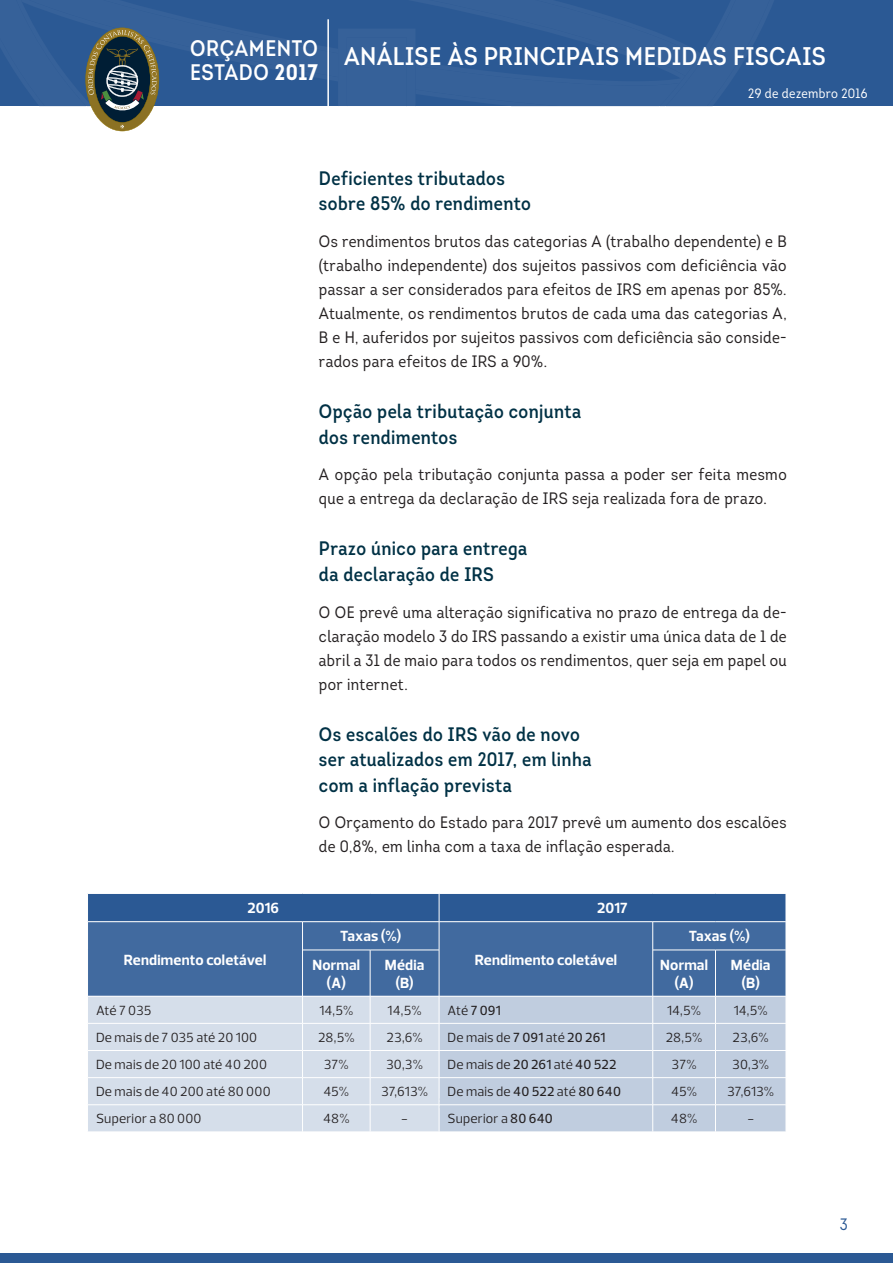
<style>
.page{position:relative;width:893px;height:1263px;background:#fff}
.page>*{position:absolute;margin:0;border:0;box-sizing:border-box;transform-origin:0 0}
.t1{font:600 25.5px "Intro Condensed";letter-spacing:.01em;color:#fff}
.t2{font:600 22.5px/24px "Intro Condensed";letter-spacing:.025em;color:#fff}
.SIB1{font:600 19.5px/25.5px "Intro Condensed";letter-spacing:.02em;color:#003145}
.TEXTO{font:16.5px/24px "Intro Condensed";letter-spacing:.025em;color:#231f20;text-align:justify}
.t3{font:16.5px "Intro Condensed";color:#2b5994}
.TAB_HED{font:700 15px/18px "Prelo";letter-spacing:.01em;color:#fff;text-align:center}
.tabela{font:13.5px "Prelo";letter-spacing:.015em;color:#231f20}
.t4{font:13.5px "Intro Condensed";letter-spacing:.025em;color:#fff}
.tabela-2{font:500 13.5px "Prelo";color:#231f20}
.s1{font-weight:700}
.s2{font-weight:400}
.s3{font-weight:500}
</style>
<div class="page">
<div style="left:0;top:1253px;width:893px;height:10px;background:#2b5994"></div>
<div style="left:0;top:0;width:893px;height:106px;background:#2b5994"></div>
<svg style="left:0;top:0;width:774px;height:106px"></svg>
<svg style="left:85px;top:28px;width:74px;height:103px"></svg>
<hr style="left:327px;top:19px;width:2px;height:138px;background:#fff">
<div style="left:88px;top:950px;width:698px;height:46px;background:#416a9f"></div>
<div style="left:88px;top:997px;width:351px;height:135px;background:#d5deea"></div>
<div style="left:440px;top:997px;width:346px;height:135px;background:#c0cddf"></div>
<svg style="left:87px;top:893px;width:699px;height:57px;background:#3f689e"></svg>
<hr style="left:303px;top:950px;width:67px;height:1px;background:#fff">
<hr style="left:370px;top:950px;width:69px;height:1px;background:#fff">
<hr style="left:302px;top:950px;width:1px;height:46px;background:#fff">
<hr style="left:370px;top:950px;width:1px;height:46px;background:#fff">
<hr style="left:439px;top:950px;width:1px;height:46px;background:#fff">
<hr style="left:653px;top:950px;width:62px;height:1px;background:#fff">
<hr style="left:715px;top:950px;width:71px;height:1px;background:#fff">
<hr style="left:652px;top:950px;width:1px;height:46px;background:#fff">
<hr style="left:715px;top:950px;width:1px;height:46px;background:#fff">
<hr style="left:87px;top:1077px;width:216px;height:1px;background:#fff">
<hr style="left:303px;top:1077px;width:67px;height:1px;background:#fff">
<hr style="left:370px;top:1077px;width:69px;height:1px;background:#fff">
<hr style="left:87px;top:1104px;width:216px;height:1px;background:#fff">
<hr style="left:303px;top:1104px;width:67px;height:1px;background:#fff">
<hr style="left:370px;top:1104px;width:69px;height:1px;background:#fff">
<hr style="left:88px;top:1023px;width:215px;height:1px;background:#fff">
<hr style="left:303px;top:1023px;width:67px;height:1px;background:#fff">
<hr style="left:370px;top:1023px;width:69px;height:1px;background:#fff">
<hr style="left:88px;top:1050px;width:215px;height:1px;background:#fff">
<hr style="left:303px;top:1050px;width:67px;height:1px;background:#fff">
<hr style="left:370px;top:1050px;width:69px;height:1px;background:#fff">
<svg style="left:302px;top:997px;width:1px;height:135px"></svg>
<svg style="left:370px;top:997px;width:1px;height:135px"></svg>
<svg style="left:439px;top:997px;width:1px;height:135px"></svg>
<svg style="left:652px;top:996px;width:1px;height:136px"></svg>
<svg style="left:715px;top:996px;width:1px;height:136px"></svg>
<hr style="left:439px;top:1023px;width:214px;height:1px;background:#fff">
<hr style="left:653px;top:1023px;width:62px;height:1px;background:#fff">
<hr style="left:715px;top:1023px;width:71px;height:1px;background:#fff">
<hr style="left:439px;top:1050px;width:214px;height:1px;background:#fff">
<hr style="left:653px;top:1050px;width:62px;height:1px;background:#fff">
<hr style="left:715px;top:1050px;width:71px;height:1px;background:#fff">
<hr style="left:439px;top:1077px;width:214px;height:1px;background:#fff">
<hr style="left:653px;top:1077px;width:62px;height:1px;background:#fff">
<hr style="left:715px;top:1077px;width:71px;height:1px;background:#fff">
<hr style="left:439px;top:1104px;width:214px;height:1px;background:#fff">
<hr style="left:653px;top:1104px;width:62px;height:1px;background:#fff">
<hr style="left:715px;top:1104px;width:71px;height:1px;background:#fff">
<h2 class="t2" style="left:190px;top:36px;width:129px">ORÇAMENTO<br>ESTADO <span class="s1">2017</span></h2>
<h1 class="t1" style="left:344px;top:40px;width:483px">ANÁLISE ÀS PRINCIPAIS MEDIDAS FISCAIS</h1>
<p class="t4" style="left:748px;top:85px;width:121px">29 de dezembro 2016</p>
<p class="SIB1" style="left:319px;top:165px;width:214px">Deficientes tributados sobre 85% do rendimento</p>
<p class="TEXTO" style="left:319px;top:229px;width:469px">Os rendimentos brutos das categorias A (trabalho dependente) e B (trabalho independente) dos sujeitos passivos com deficiência vão passar a ser considerados para efeitos de IRS em apenas por 85%.<br>Atualmente, os rendimentos brutos de cada uma das categorias A, B e H, auferidos por sujeitos passivos com deficiência são conside&shy;rados para efeitos de IRS a 90%.</p>
<p class="SIB1" style="left:319px;top:398px;width:264px">Opção pela tributação conjunta dos rendimentos</p>
<p class="TEXTO" style="left:319px;top:462px;width:469px">A opção pela tributação conjunta passa a poder ser feita mesmo que a entrega da declaração de IRS seja realizada fora de prazo.</p>
<p class="SIB1" style="left:319px;top:536px;width:210px">Prazo único para entrega da declaração de IRS</p>
<p class="TEXTO" style="left:319px;top:600px;width:469px">O OE prevê uma alteração significativa no prazo de entrega da de&shy;claração modelo 3 do IRS passando a existir uma única data de 1 de abril a 31 de maio para todos os rendimentos, quer seja em papel ou por internet.</p>
<p class="SIB1" style="left:319px;top:721px;width:274px">Os escalões do IRS vão de novo ser atualizados em 2017, em linha com a inflação prevista</p>
<p class="TEXTO" style="left:319px;top:810px;width:469px">O Orçamento do Estado para 2017 prevê um aumento dos escalões de 0,8%, em linha com a taxa de inflação esperada.</p>
<p class="TAB_HED" style="left:247px;top:899px;width:33px">2016</p>
<p class="TAB_HED" style="left:597px;top:899px;width:32px">2017</p>
<p class="TAB_HED" style="left:340px;top:927px;width:63px">Taxas (%)</p>
<p class="TAB_HED" style="left:689px;top:927px;width:63px">Taxas (%)</p>
<p class="TAB_HED" style="left:124px;top:951px;width:144px">Rendimento coletável</p>
<p class="TAB_HED" style="left:475px;top:951px;width:144px">Rendimento coletável</p>
<p class="TAB_HED" style="left:312px;top:956px;width:49px">Normal (A)</p>
<p class="TAB_HED" style="left:385px;top:956px;width:41px">Média (B)</p>
<p class="TAB_HED" style="left:660px;top:956px;width:49px">Normal (A)</p>
<p class="TAB_HED" style="left:731px;top:956px;width:41px">Média (B)</p>
<p class="tabela" style="left:96px;top:1002px;width:57px">Até 7 035</p>
<p class="tabela" style="left:319px;top:1002px;width:35px">14,5%</p>
<p class="tabela" style="left:388px;top:1002px;width:35px">14,5%</p>
<p class="tabela-2" style="left:448px;top:1002px;width:55px"><span class="s2">Até</span> 7 091</p>
<p class="tabela" style="left:667px;top:1002px;width:35px">14,5%</p>
<p class="tabela" style="left:734px;top:1002px;width:35px">14,5%</p>
<p class="tabela" style="left:96px;top:1029px;width:163px">De mais de 7 035 até 20 100</p>
<p class="tabela" style="left:318px;top:1029px;width:38px">28,5%</p>
<p class="tabela" style="left:386px;top:1029px;width:38px">23,6%</p>
<p class="tabela" style="left:448px;top:1029px;width:159px">De mais de <span class="s3">7 091</span> até <span class="s3">20 261</span></p>
<p class="tabela" style="left:666px;top:1029px;width:38px">28,5%</p>
<p class="tabela" style="left:733px;top:1029px;width:38px">23,6%</p>
<p class="tabela" style="left:96px;top:1056px;width:173px">De mais de 20 100 até 40 200</p>
<p class="tabela" style="left:324px;top:1056px;width:26px">37%</p>
<p class="tabela" style="left:386px;top:1056px;width:38px">30,3%</p>
<p class="tabela" style="left:448px;top:1056px;width:170px">De mais de <span class="s3">20 261</span> até <span class="s3">40 522</span></p>
<p class="tabela" style="left:672px;top:1056px;width:26px">37%</p>
<p class="tabela" style="left:732px;top:1056px;width:38px">30,3%</p>
<p class="tabela" style="left:96px;top:1083px;width:176px">De mais de 40 200 até 80 000</p>
<p class="tabela" style="left:323px;top:1083px;width:27px">45%</p>
<p class="tabela" style="left:381px;top:1083px;width:48px">37,613%</p>
<p class="tabela" style="left:448px;top:1083px;width:175px">De mais de <span class="s3">40 522</span> até <span class="s3">80 640</span></p>
<p class="tabela" style="left:671px;top:1083px;width:27px">45%</p>
<p class="tabela" style="left:727px;top:1083px;width:48px">37,613%</p>
<p class="tabela" style="left:96px;top:1110px;width:107px">Superior a 80 000</p>
<p class="tabela" style="left:323px;top:1110px;width:28px">48%</p>
<p class="tabela" style="left:401px;top:1110px;width:8px">-</p>
<p class="tabela" style="left:448px;top:1110px;width:107px">Superior a <span class="s3">80 640</span></p>
<p class="tabela" style="left:671px;top:1110px;width:28px">48%</p>
<p class="tabela" style="left:747px;top:1110px;width:8px">-</p>
<p class="t3" style="left:840px;top:1214px;width:9px">3</p>
</div>
